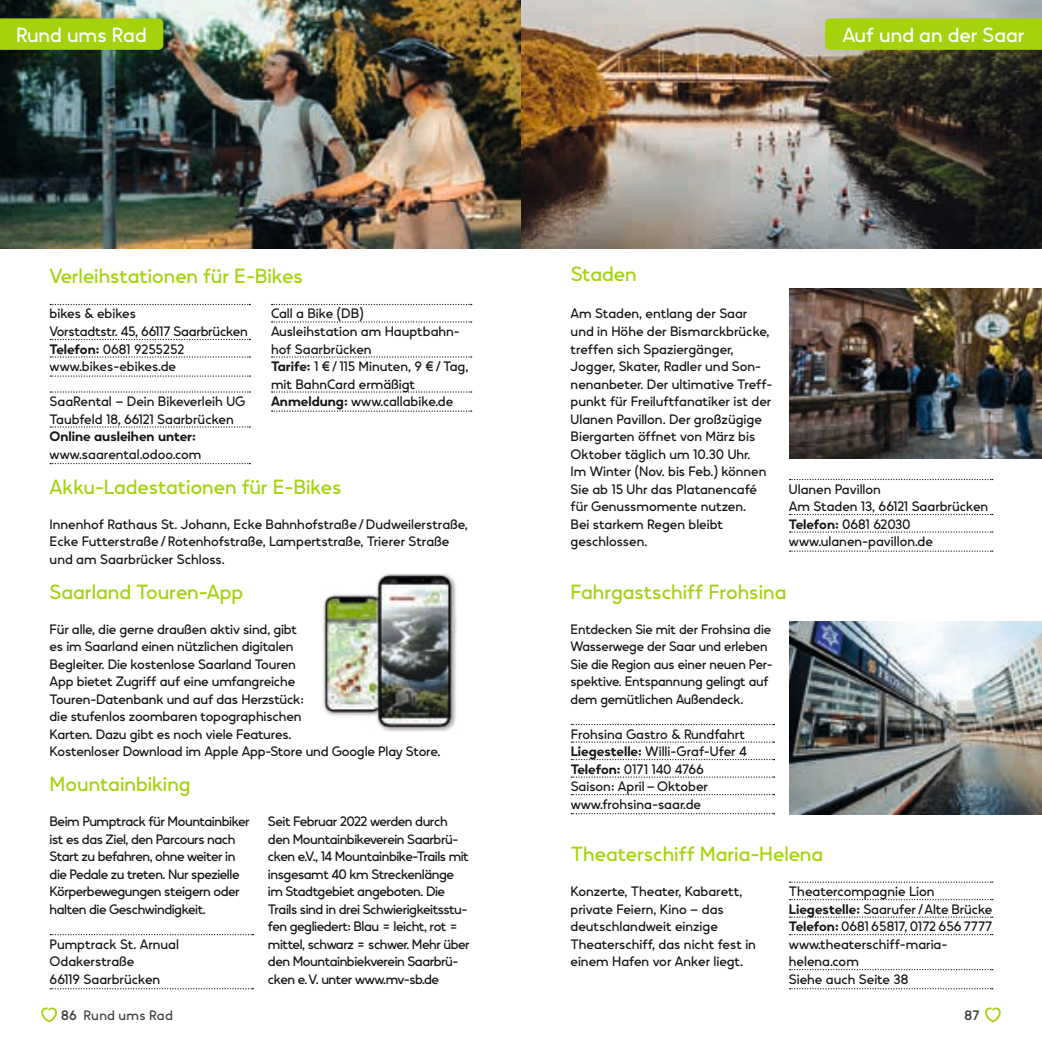
<style>
.page{position:relative;width:1042px;height:1042px;background:#fff}
.page>*{position:absolute;margin:0;border:0;box-sizing:border-box;transform-origin:0 0}
.t1{font:21px "Vary";color:#a4d20c}
.t2{font:21px "Vary";color:#fff}
.t3{font:14px/17.5px "Vary";letter-spacing:-.01em;color:#151616}
.t4{font:14px/17.5px "Vary";letter-spacing:-.03em;color:#151616}
.t5{font:700 14px "Vary";color:#151616}
.t6{font:14px "Vary";letter-spacing:.015em;color:#414140}
.t7{font:500 14px "Vary";color:#414140}
.s1{font-weight:700}
.s2{font-family:"Vary Variable"}
</style>
<div class="page">
<img style="left:521px;top:0;width:521px;height:248px">
<svg style="left:50px;top:934px;width:203px;height:1px"></svg>
<svg style="left:50px;top:988px;width:203px;height:1px"></svg>
<img style="left:0;top:0;width:521px;height:248px">
<svg style="left:50px;top:304px;width:200px;height:1px"></svg>
<svg style="left:50px;top:339px;width:200px;height:1px"></svg>
<svg style="left:50px;top:356px;width:200px;height:2px"></svg>
<svg style="left:50px;top:375px;width:200px;height:2px"></svg>
<svg style="left:50px;top:391px;width:200px;height:2px"></svg>
<svg style="left:50px;top:426px;width:200px;height:2px"></svg>
<svg style="left:50px;top:463px;width:200px;height:1px"></svg>
<svg style="left:272px;top:304px;width:200px;height:1px"></svg>
<svg style="left:272px;top:321px;width:200px;height:2px"></svg>
<svg style="left:272px;top:356px;width:200px;height:2px"></svg>
<svg style="left:272px;top:391px;width:200px;height:2px"></svg>
<svg style="left:272px;top:410px;width:200px;height:2px"></svg>
<img style="left:323px;top:573px;width:134px;height:158px">
<div style="left:0;top:18px;width:163px;height:32px;background:#a4d20c"></div>
<svg style="left:789px;top:881px;width:204px;height:2px"></svg>
<svg style="left:789px;top:899px;width:204px;height:1px"></svg>
<svg style="left:789px;top:916px;width:204px;height:2px"></svg>
<svg style="left:789px;top:934px;width:204px;height:1px"></svg>
<svg style="left:789px;top:969px;width:204px;height:1px"></svg>
<svg style="left:789px;top:988px;width:204px;height:1px"></svg>
<svg style="left:789px;top:479px;width:204px;height:1px"></svg>
<svg style="left:789px;top:514px;width:204px;height:1px"></svg>
<svg style="left:789px;top:531px;width:204px;height:2px"></svg>
<svg style="left:789px;top:550px;width:204px;height:2px"></svg>
<svg style="left:571px;top:724px;width:203px;height:1px"></svg>
<svg style="left:571px;top:741px;width:203px;height:2px"></svg>
<svg style="left:571px;top:759px;width:203px;height:1px"></svg>
<svg style="left:571px;top:776px;width:203px;height:2px"></svg>
<svg style="left:571px;top:794px;width:203px;height:1px"></svg>
<svg style="left:571px;top:813px;width:203px;height:1px"></svg>
<div style="left:825px;top:18px;width:217px;height:32px;background:#a4d20c"></div>
<img style="left:789px;top:288px;width:253px;height:170px">
<img style="left:789px;top:621px;width:253px;height:193px">
<svg style="left:985px;top:1007px;width:16px;height:15px"></svg>
<svg style="left:41px;top:1007px;width:16px;height:15px"></svg>
<h1 class="t2" style="left:16px;top:17px;width:132px">Rund ums Rad</h1>
<h1 class="t1" style="left:50px;top:259px;width:255px">Verleihstationen für E-Bikes</h1>
<p class="t3" style="left:50px;top:304px;width:200px">bikes &amp; ebikes<br>Vorstadtstr. 45, 66117 Saarbrücken<br><span class="s1">Telefon:</span> 0681 9255252 www.bikes-ebikes.de</p>
<p class="t3" style="left:50px;top:391px;width:197px">SaaRental – Dein Bikeverleih UG<br>Taubfeld 18, 66121 Saarbrücken</p>
<p class="t5" style="left:50px;top:424px;width:148px">Online ausleihen unter:</p>
<p class="t3" style="left:50px;top:444px;width:153px">www.saarental.odoo.com</p>
<p class="t3" style="left:271px;top:304px;width:199px">Call a Bike (DB)<br>Ausleihstation am Hauptbahn&shy;hof Saarbrücken<br><span class="s1">Tarife:</span> 1 € / 115 Minuten, 9 € / Tag, mit BahnCard ermäßigt<br><span class="s1">Anmeldung:</span> www.callabike.de</p>
<h1 class="t1" style="left:50px;top:469px;width:293px">Akku-Ladestationen für E-Bikes</h1>
<p class="t3" style="left:50px;top:514px;width:420px">Innenhof Rathaus St. Johann, Ecke Bahnhofstraße / Dudweilerstraße,<br>Ecke Futterstraße / Rotenhofstraße, Lampertstraße, Trierer Straße und am Saarbrücker Schloss.</p>
<h1 class="t1" style="left:50px;top:574px;width:195px">Saarland Touren-App</h1>
<p class="t3" style="left:50px;top:619px;width:392px">Für alle, die gerne draußen aktiv sind, gibt<br>es im Saarland einen nützlichen digitalen<br>Begleiter. Die kostenlose Saarland Touren<br>App bietet Zugriff auf eine umfangreiche<br>Touren-Datenbank und auf das Herzstück:<br>die stufenlos zoombaren topographischen<br>Karten. Dazu gibt es noch viele Features.<br>Kostenloser Download im Apple App-Store und Google Play Store.</p>
<h1 class="t1" style="left:50px;top:766px;width:143px">Mountainbiking</h1>
<p class="t4" style="left:50px;top:811px;width:202px">Beim Pumptrack für Mountainbiker ist es das Ziel, den Parcours nach Start zu befahren, ohne weiter in die Pedale zu treten. Nur spezielle Körperbewegungen steigern oder halten die Geschwindigkeit.</p>
<p class="t3" style="left:50px;top:934px;width:131px">Pumptrack St. Arnual<br>Odakerstraße<br>66119 Saarbrücken</p>
<p class="t4" style="left:268px;top:811px;width:203px">Seit Februar 2022 werden durch den Mountainbikeverein Saarbrü&shy;cken e.V., 14 Mountainbike-Trails mit insgesamt 40 km Streckenlänge im Stadtgebiet angeboten. Die Trails sind in drei Schwierigkeitsstu&shy;fen gegliedert: Blau = leicht, rot = mittel, schwarz = schwer. Mehr über den Mountainbiekverein Saarbrü&shy;cken e. V. unter www.mv-sb.de</p>
<h1 class="t2" style="left:842px;top:17px;width:184px">Auf und an der Saar</h1>
<h1 class="t1" style="left:571px;top:257px;width:68px">Staden</h1>
<p class="t3" style="left:570px;top:304px;width:203px">Am Staden, entlang der Saar und in Höhe der Bismarckbrücke, treffen sich Spaziergänger,<br>Jogger, Skater, Radler und Son&shy;nenanbeter. Der ultimative Treff&shy;punkt für Freiluftfanatiker ist der<br>Ulanen Pavillon. Der großzügige<br>Biergarten öffnet von März bis<br>Oktober täglich um 10.30 Uhr.<br>Im Winter (Nov. bis Feb.) können<br>Sie ab 15 Uhr das Platanencafé für Genussmomente nutzen.<br>Bei starkem Regen bleibt geschlossen.</p>
<p class="t3" style="left:789px;top:479px;width:201px">Ulanen Pavillon<br>Am Staden 13, 66121 Saarbrücken<br><span class="s1">Telefon:</span> 0681 62030 www.ulanen-pavillon.de</p>
<h1 class="t1" style="left:570px;top:574px;width:217px">Fahrgastschiff Frohsina</h1>
<p class="t3" style="left:570px;top:619px;width:204px">Entdecken Sie mit der Frohsina die<br>Wasserwege der Saar und erleben<br>Sie die Region aus einer neuen Per&shy;spektive. Entspannung gelingt auf dem gemütlichen Außendeck.</p>
<p class="t3" style="left:571px;top:724px;width:178px">Frohsina Gastro &amp; Rundfahrt<br><span class="s1">Liegestelle:</span> Willi-Graf-Ufer 4<br><span class="s1">Telefon:</span> 0171 140 4766<br>Saison: April – Oktober www.frohsina-saar.de</p>
<h1 class="t1" style="left:571px;top:836px;width:254px">Theaterschiff Maria-Helena</h1>
<p class="t3" style="left:570px;top:881px;width:187px">Konzerte, Theater, Kabarett, private Feiern, Kino – das deutschlandweit einzige<br>Theaterschiff, das nicht fest in einem Hafen vor Anker liegt.</p>
<p class="t3" style="left:789px;top:881px;width:205px">Theatercompagnie Lion<br><span class="s1">Liegestelle:</span> Saarufer / Alte Brücke<br><span class="s1">Telefon:</span> 0681 65817, 0172 656 7777 www.theaterschiff-maria&shy;helena.com<br>Siehe auch Seite 38</p>
<p class="t6" style="left:61px;top:1004px;width:113px"><span class="s2">86</span> Rund ums Rad</p>
<p class="t7" style="left:964px;top:1003px;width:16px">87</p>
</div>
